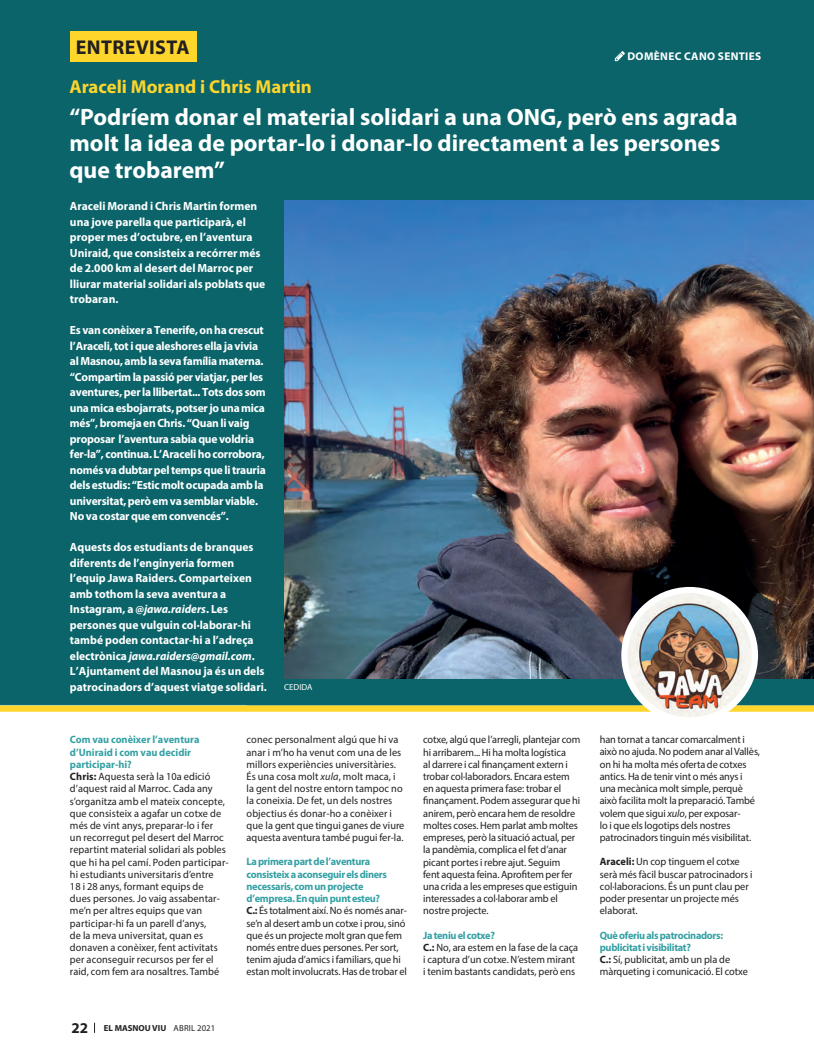
<style>
.page{position:relative;width:814px;height:1052px;background:#fff}
.page>*{position:absolute;margin:0;border:0;box-sizing:border-box;transform-origin:0 0}
.parrafo02{font:700 23.75px/26.2px "Myriad Pro";color:#fff}
.t1{font:700 20px "Myriad Pro";letter-spacing:.02em;color:#231f20}
.parrafo02-2{font:700 18.75px "Myriad Pro";color:#fdd52b}
.TEXTO{font:700 11.88px/15.5px "Myriad Pro";color:#fff}
.TEXTO-2{font:700 11.88px/15.5px "Myriad Pro";letter-spacing:-.02em;color:#fff}
.parrafo02-3{font:700 11.25px "Myriad Pro";letter-spacing:.03em;color:#fff}
.TEXTO-3{font:10.62px/12.2px "Myriad Pro";letter-spacing:-.005em;color:#231f20}
.TEXTO-4{font:700 10.62px/12.2px "Myriad Pro";letter-spacing:-.03em;color:#34a0a4}
.TEXTO-5{font:700 10.62px/12.2px "Myriad Pro";color:#34a0a4}
.t2{font:700 8.75px "Myriad Pro";color:#231f20}
.t3{font:8.75px "Myriad Pro";color:#fff}
.s1{font-style:italic}
.s2{font-weight:700}
.s3{font-size:15px}
.s4{font-weight:400}
</style>
<div class="page">
<div style="left:0;top:0;width:813px;height:705px;background:#0a6469"></div>
<svg style="left:614px;top:51px;width:10px;height:10px"></svg>
<div style="left:0;top:705px;width:813px;height:7px;background:#fdd52b"></div>
<div style="left:70px;top:31px;width:126px;height:31px;background:#fdd52b"></div>
<img style="left:284px;top:201px;width:529px;height:477px">
<img style="left:624px;top:590px;width:130px;height:126px">
<div style="left:621px;top:587px;width:137px;height:136px;border:6px solid #fff;border-radius:50%"></div>
<p class="t1" style="left:76px;top:36px;width:115px">ENTREVISTA</p>
<p class="parrafo02-3" style="left:627px;top:50px;width:135px">DOMÈNEC CANO SENTIES</p>
<p class="parrafo02-2" style="left:69px;top:76px;width:244px">Araceli Morand i Chris Martin</p>
<p class="parrafo02" style="left:69px;top:104px;width:669px">“Podríem donar el material solidari a una ONG, però ens agrada molt la idea de portar-lo i donar-lo directament a les persones que trobarem”</p>
<p class="TEXTO" style="left:70px;top:199px;width:197px">Araceli Morand i Chris Martin formen una jove parella que participarà, el proper mes d’octubre, en l’aventura Uniraid, que consisteix a recórrer més de 2.000 km al desert del Marroc per lliurar material solidari als poblats que trobaran.</p>
<p class="TEXTO-2" style="left:70px;top:323px;width:197px">Es van conèixer a Tenerife, on ha crescut l’Araceli, tot i que aleshores ella ja vivia al Masnou, amb la seva família materna. “Compartim la passió per viatjar, per les aventures, per la llibertat... Tots dos som una mica esbojarrats, potser jo una mica més”, bromeja en Chris. “Quan li vaig proposar l’aventura sabia que voldria fer-la”, continua. L’Araceli ho corrobora, només va dubtar pel temps que li trauria dels estudis: “Estic molt ocupada amb la universitat, però em va semblar viable.<br>No va costar que em convencés”.</p>
<p class="TEXTO" style="left:70px;top:539px;width:198px">Aquests dos estudiants de branques diferents de l’enginyeria formen l’equip Jawa Raiders. Comparteixen amb tothom la seva aventura a Instagram, a <span class="s1">@jawa.raiders</span>. Les persones que vulguin col·laborar-hi també poden contactar-hi a l’adreça electrònica <span class="s1">jawa.raiders@gmail.com</span>.<br>L’Ajuntament del Masnou ja és un dels patrocinadors d’aquest viatge solidari.</p>
<p class="t3" style="left:284px;top:682px;width:30px">CEDIDA</p>
<p class="TEXTO-5" style="left:70px;top:734px;width:131px">Com vau conèixer l’aventura d’Uniraid i com vau decidir</p>
<p class="TEXTO-5" style="left:70px;top:758px;width:63px">participar-hi?</p>
<p class="TEXTO-3" style="left:70px;top:770px;width:160px"><span class="s2">Chris:</span> Aquesta serà la 10a edició d’aquest raid al Marroc. Cada any s’organitza amb el mateix concepte, que consisteix a agafar un cotxe de més de vint anys, preparar-lo i fer<br>un recorregut pel desert del Marroc repartint material solidari als pobles que hi ha pel camí. Poden participar&shy;hi estudiants universitaris d’entre<br>18 i 28 anys, formant equips de<br>dues persones. Jo vaig assabentar&shy;me’n per altres equips que van participar-hi fa un parell d’anys,<br>de la meva universitat, quan es donaven a conèixer, fent activitats per aconseguir recursos per fer el raid, com fem ara nosaltres. També</p>
<p class="t2" style="left:71px;top:1023px;width:145px"><span class="s3">22</span> EL MASNOU VIU <span class="s4">ABRIL 2021</span></p>
<p class="TEXTO-3" style="left:246px;top:733px;width:159px">conec personalment algú que hi va anar i m’ho ha venut com una de les millors experiències universitàries.<br>És una cosa molt <span class="s1">xula</span>, molt maca, i la gent del nostre entorn tampoc no la coneixia. De fet, un dels nostres objectius és donar-ho a conèixer i que la gent que tingui ganes de viure aquesta aventura també pugui fer-la.</p>
<p class="TEXTO-4" style="left:246px;top:856px;width:142px">La primera part de l’aventura consisteix a aconseguir els diners necessaris, com un projecte d’empresa. En quin punt esteu?</p>
<p class="TEXTO-3" style="left:246px;top:904px;width:162px"><span class="s2">C.:</span> És totalment així. No és només anar&shy;se’n al desert amb un cotxe i prou, sinó que és un projecte molt gran que fem només entre dues persones. Per sort, tenim ajuda d’amics i familiars, que hi estan molt involucrats. Has de trobar el</p>
<p class="TEXTO-3" style="left:423px;top:733px;width:159px">cotxe, algú que l’arregli, plantejar com hi arribarem... Hi ha molta logística<br>al darrere i cal finançament extern i trobar col·laboradors. Encara estem en aquesta primera fase: trobar el finançament. Podem assegurar que hi anirem, però encara hem de resoldre moltes coses. Hem parlat amb moltes empreses, però la situació actual, per la pandèmia, complica el fet d’anar picant portes i rebre ajut. Seguim<br>fent aquesta feina. Aprofitem per fer una crida a les empreses que estiguin interessades a col·laborar amb el nostre projecte.</p>
<p class="TEXTO-4" style="left:423px;top:929px;width:73px">Ja teniu el cotxe?</p>
<p class="TEXTO-3" style="left:423px;top:941px;width:156px"><span class="s2">C.:</span> No, ara estem en la fase de la caça i captura d’un cotxe. N’estem mirant i tenim bastants candidats, però ens</p>
<p class="TEXTO-3" style="left:599px;top:733px;width:162px">han tornat a tancar comarcalment i això no ajuda. No podem anar al Vallès, on hi ha molta més oferta de cotxes antics. Ha de tenir vint o més anys i una mecànica molt simple, perquè això facilita molt la preparació. També volem que sigui <span class="s1">xulo</span>, per exposar-<br>lo i que els logotips dels nostres patrocinadors tinguin més visibilitat.</p>
<p class="TEXTO-3" style="left:599px;top:855px;width:154px"><span class="s2">Araceli:</span> Un cop tinguem el cotxe serà més fàcil buscar patrocinadors i col·laboracions. És un punt clau per poder presentar un projecte més elaborat.</p>
<p class="TEXTO-4" style="left:599px;top:929px;width:125px">Què oferiu als patrocinadors: publicitat i visibilitat?</p>
<p class="TEXTO-3" style="left:599px;top:953px;width:150px"><span class="s2">C.:</span> Sí, publicitat, amb un pla de màrqueting i comunicació. El cotxe</p>
</div>
